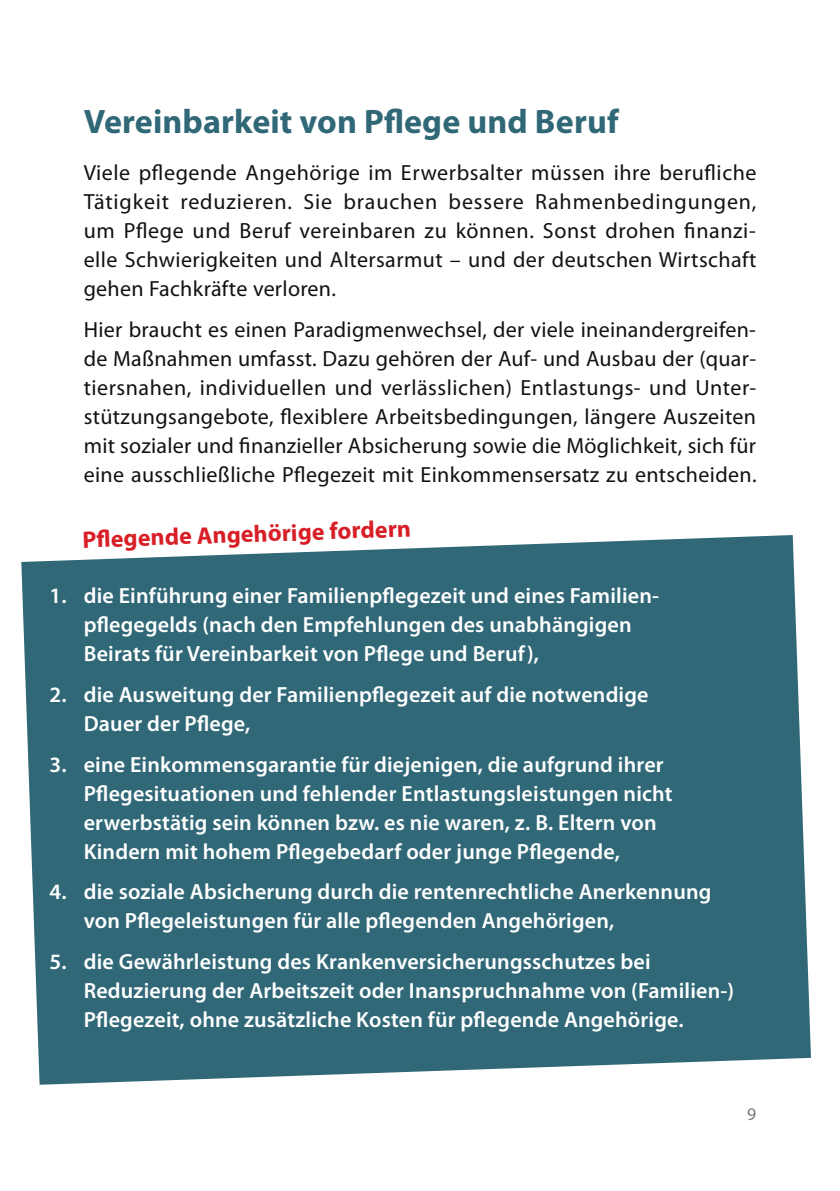
<style>
.page{position:relative;width:840px;height:1191px;background:#fff}
.page>*{position:absolute;margin:0;border:0;box-sizing:border-box;transform-origin:0 0}
.t1{font:700 34px "Myriad Pro";letter-spacing:.005em;color:#306877}
.t2{font:700 24px "Myriad Pro";color:#d81f27}
.t3{font:600 22px/29px "Myriad Pro";letter-spacing:.01em;color:#fff}
.t4{font:22px/29px "Myriad Pro";letter-spacing:.015em;color:#121212;text-align:justify}
.t5{font:17.8px "Myriad Pro";color:#77797e}
</style>
<div class="page">
<svg style="left:21px;top:535px;width:789px;height:549px;background:#3e7280"></svg>
<h1 class="t1" style="left:84px;top:103px;width:536px">Vereinbarkeit von Pflege und Beruf</h1>
<p class="t4" style="left:84px;top:158px;width:674px">Viele pflegende Angehörige im Erwerbsalter müssen ihre berufliche Tätigkeit reduzieren. Sie brauchen bessere Rahmenbedingungen, um Pflege und Beruf vereinbaren zu können. Sonst drohen finanzi&shy;elle Schwierigkeiten und Altersarmut – und der deutschen Wirtschaft gehen Fachkräfte verloren.</p>
<p class="t4" style="left:84px;top:315px;width:674px">Hier braucht es einen Paradigmenwechsel, der viele ineinandergreifen&shy;de Maßnahmen umfasst. Dazu gehören der Auf- und Ausbau der (quar&shy;tiersnahen, individuellen und verlässlichen) Entlastungs- und Unter&shy;stützungsangebote, flexiblere Arbeitsbedingungen, längere Auszeiten mit sozialer und finanzieller Absicherung sowie die Möglichkeit, sich für eine ausschließliche Pflegezeit mit Einkommensersatz zu entscheiden.</p>
<p class="t2" style="left:82px;top:526px;width:330px;rotate:-2deg">Pfl egende Angehörige fordern</p>
<p class="t3" style="left:84px;top:582px;width:576px;text-indent:-34px">1. die Einführung einer Familienpflegezeit und eines Familien&shy;pflegegelds (nach den Empfehlungen des unabhängigen<br>Beirats für Vereinbarkeit von Pflege und Beruf),</p>
<p class="t3" style="left:84px;top:680px;width:566px;text-indent:-34px">2. die Ausweitung der Familienpflegezeit auf die notwendige<br>Dauer der Pflege,</p>
<p class="t3" style="left:84px;top:750px;width:590px;text-indent:-34px">3. eine Einkommensgarantie für diejenigen, die aufgrund ihrer Pflegesituationen und fehlender Entlastungsleistungen nicht erwerbstätig sein können bzw. es nie waren, z. B. Eltern von Kindern mit hohem Pflegebedarf oder junge Pflegende,</p>
<p class="t3" style="left:84px;top:877px;width:629px;text-indent:-34px">4. die soziale Absicherung durch die rentenrechtliche Anerkennung von Pflegeleistungen für alle pflegenden Angehörigen,</p>
<p class="t3" style="left:84px;top:947px;width:651px;text-indent:-34px">5. die Gewährleistung des Krankenversicherungsschutzes bei<br>Reduzierung der Arbeitszeit oder Inanspruchnahme von (Familien-)<br>Pflegezeit, ohne zusätzliche Kosten für pflegende Angehörige.</p>
<p class="t5" style="left:746px;top:1104px;width:11px">9</p>
</div>
